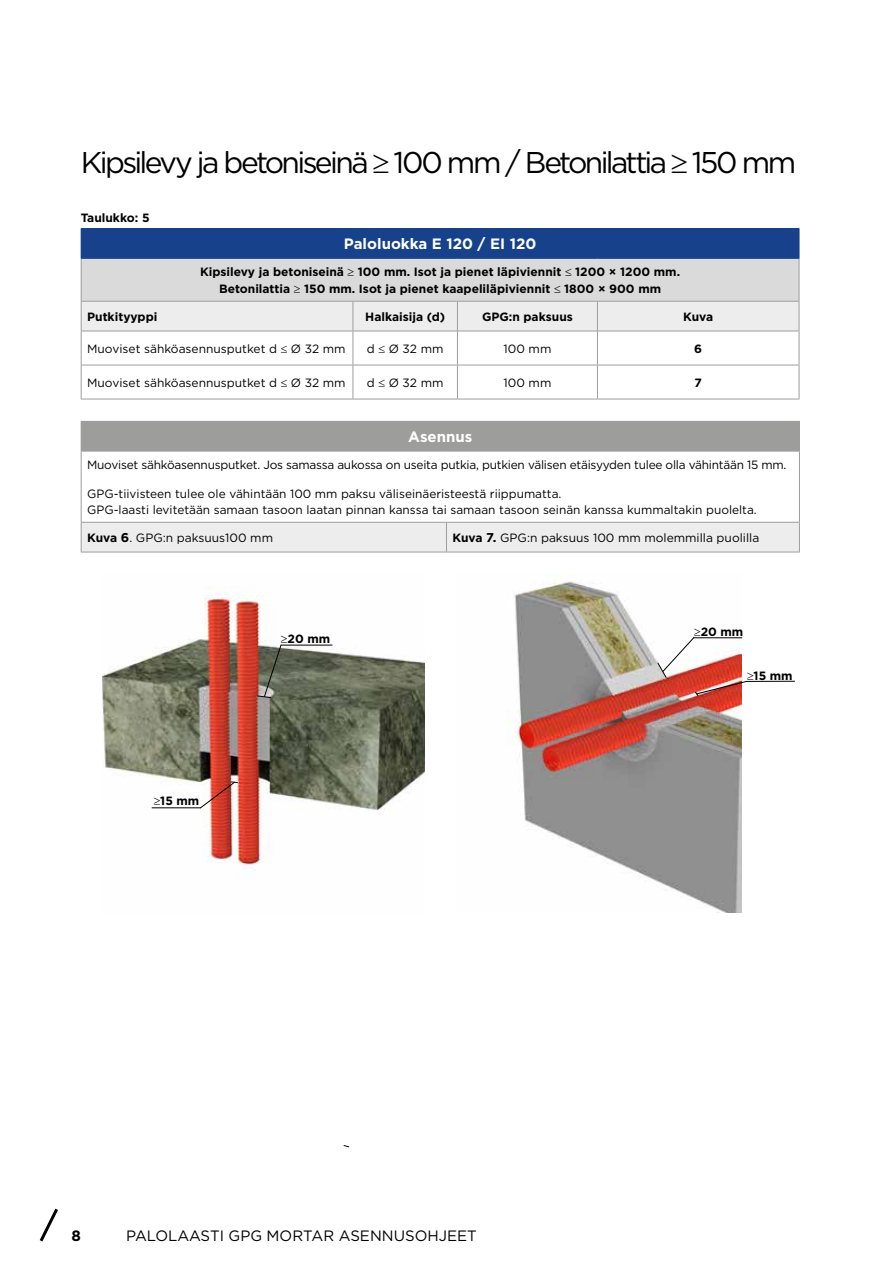
<style>
.page{position:relative;width:893px;height:1263px;background:#fff}
.page>*{position:absolute;margin:0;border:0;box-sizing:border-box;transform-origin:0 0}
.t1{font:30px "Gotham";letter-spacing:-.09em;color:#000}
.t2{font:15px "Gotham";color:#000}
.t3{font:700 15px "Gotham";color:#fff}
.t4{font:700 15px "Gotham";color:#000}
.t5{font:12px/16.2px "Gotham";color:#000}
.t6{font:700 12px/16.2px "Gotham";color:#000;text-align:center}
.t7{font:12px "Gotham";letter-spacing:-.02em;color:#000}
.s1{font-weight:700}
.s2{font-weight:700;font-size:12.75px}
</style>
<div class="page">
<svg style="left:39px;top:1208px;width:19px;height:34px"></svg>
<div style="left:81px;top:421px;width:718px;height:30px;background:#9d9d9c"></div>
<hr style="left:446px;top:421px;width:354px;height:1px;background:#9d9d9c">
<svg style="left:799px;top:422px;width:1px;height:29px"></svg>
<hr style="left:81px;top:451px;width:365px;height:1px;background:#9d9d9c">
<hr style="left:81px;top:451px;width:1px;height:71px;background:#9d9d9c">
<hr style="left:446px;top:451px;width:354px;height:1px;background:#9d9d9c">
<hr style="left:799px;top:451px;width:1px;height:71px;background:#9d9d9c">
<svg style="left:81px;top:522px;width:719px;height:30px;background:#e9e9e9"></svg>
<hr style="left:81px;top:552px;width:365px;height:1px;background:#9d9d9c">
<hr style="left:446px;top:552px;width:354px;height:1px;background:#9d9d9c">
<div style="left:81px;top:229px;width:718px;height:29px;background:#17428b"></div>
<div style="left:81px;top:258px;width:718px;height:43px;background:#dadada"></div>
<hr style="left:81px;top:331px;width:272px;height:1px;background:#9d9d9c">
<hr style="left:353px;top:331px;width:104px;height:1px;background:#9d9d9c">
<hr style="left:353px;top:331px;width:1px;height:34px;background:#9d9d9c">
<hr style="left:457px;top:331px;width:140px;height:1px;background:#9d9d9c">
<hr style="left:457px;top:331px;width:1px;height:34px;background:#9d9d9c">
<hr style="left:597px;top:331px;width:202px;height:1px;background:#9d9d9c">
<hr style="left:597px;top:331px;width:1px;height:34px;background:#9d9d9c">
<hr style="left:81px;top:365px;width:272px;height:1px;background:#9d9d9c">
<hr style="left:353px;top:365px;width:104px;height:1px;background:#9d9d9c">
<hr style="left:353px;top:365px;width:1px;height:34px;background:#9d9d9c">
<hr style="left:457px;top:365px;width:140px;height:1px;background:#9d9d9c">
<hr style="left:457px;top:365px;width:1px;height:34px;background:#9d9d9c">
<hr style="left:597px;top:365px;width:202px;height:1px;background:#9d9d9c">
<hr style="left:597px;top:365px;width:1px;height:34px;background:#9d9d9c">
<hr style="left:81px;top:259px;width:1px;height:42px;background:#9d9d9c">
<hr style="left:799px;top:259px;width:1px;height:42px;background:#9d9d9c">
<svg style="left:81px;top:301px;width:719px;height:30px;background:#e9e9e9"></svg>
<hr style="left:81px;top:331px;width:1px;height:34px;background:#9d9d9c">
<hr style="left:799px;top:331px;width:1px;height:34px;background:#9d9d9c">
<hr style="left:81px;top:365px;width:1px;height:34px;background:#9d9d9c">
<hr style="left:799px;top:365px;width:1px;height:34px;background:#9d9d9c">
<hr style="left:81px;top:399px;width:272px;height:1px;background:#9d9d9c">
<hr style="left:353px;top:399px;width:104px;height:1px;background:#9d9d9c">
<hr style="left:457px;top:399px;width:140px;height:1px;background:#9d9d9c">
<hr style="left:597px;top:399px;width:202px;height:1px;background:#9d9d9c">
<hr style="left:81px;top:228px;width:272px;height:1px;background:#17428b">
<hr style="left:353px;top:228px;width:104px;height:1px;background:#17428b">
<hr style="left:457px;top:228px;width:140px;height:1px;background:#17428b">
<hr style="left:597px;top:228px;width:202px;height:1px;background:#17428b">
<svg style="left:799px;top:229px;width:1px;height:29px"></svg>
<hr style="left:81px;top:258px;width:272px;height:1px;background:#17428b">
<hr style="left:353px;top:258px;width:104px;height:1px;background:#17428b">
<hr style="left:457px;top:258px;width:140px;height:1px;background:#17428b">
<hr style="left:597px;top:258px;width:202px;height:1px;background:#17428b">
<svg style="left:343px;top:1145px;width:7px;height:3px"></svg>
<img style="left:507px;top:580px;width:234px;height:332px">
<hr style="left:746px;top:681px;width:49px;height:1px;background:#000">
<img style="left:657px;top:637px;width:90px;height:59px">
<img style="left:102px;top:587px;width:323px;height:284px">
<hr style="left:152px;top:807px;width:49px;height:1px;background:#000">
<svg style="left:199px;top:781px;width:39px;height:28px"></svg>
<svg style="left:257px;top:644px;width:76px;height:54px;background:#6f7263"></svg>
<h1 class="t1" style="left:81px;top:143px;width:717px">Kipsilevy ja betoniseinä ≥ 100 mm / Betonilattia ≥ 150 mm</h1>
<p class="t6" style="left:81px;top:210px;width:70px">Taulukko: 5</p>
<p class="t3" style="left:344px;top:234px;width:194px">Paloluokka E 120 / EI 120</p>
<p class="t6" style="left:200px;top:264px;width:481px">Kipsilevy ja betoniseinä ≥ 100 mm. Isot ja pienet läpiviennit ≤ 1200 × 1200 mm.<br>Betonilattia ≥ 150 mm. Isot ja pienet kaapeliläpiviennit ≤ 1800 × 900 mm</p>
<p class="t6" style="left:87px;top:308px;width:72px">Putkityyppi</p>
<p class="t6" style="left:365px;top:308px;width:81px">Halkaisija (d)</p>
<p class="t6" style="left:482px;top:308px;width:92px">GPG:n paksuus</p>
<p class="t6" style="left:683px;top:308px;width:31px">Kuva</p>
<p class="t5" style="left:87px;top:340px;width:260px">Muoviset sähköasennusputket d ≤ Ø 32 mm</p>
<p class="t5" style="left:367px;top:340px;width:78px">d ≤ Ø 32 mm</p>
<p class="t5" style="left:504px;top:340px;width:49px">100 mm</p>
<p class="t6" style="left:694px;top:340px;width:9px">6</p>
<p class="t5" style="left:87px;top:374px;width:260px">Muoviset sähköasennusputket d ≤ Ø 32 mm</p>
<p class="t5" style="left:367px;top:374px;width:78px">d ≤ Ø 32 mm</p>
<p class="t5" style="left:504px;top:374px;width:49px">100 mm</p>
<p class="t6" style="left:694px;top:374px;width:9px">7</p>
<p class="t3" style="left:408px;top:427px;width:66px">Asennus</p>
<p class="t7" style="left:87px;top:457px;width:701px">Muoviset sähköasennusputket. Jos samassa aukossa on useita putkia, putkien välisen etäisyyden tulee olla vähintään 15 mm.</p>
<p class="t5" style="left:87px;top:485px;width:671px">GPG-tiivisteen tulee ole vähintään 100 mm paksu väliseinäeristeestä riippumatta.<br>GPG-laasti levitetään samaan tasoon laatan pinnan kanssa tai samaan tasoon seinän kanssa kummaltakin puolelta.</p>
<p class="t5" style="left:87px;top:530px;width:187px"><span class="s1">Kuva</span> <span class="s2">6</span>. GPG:n paksuus100 mm</p>
<p class="t5" style="left:452px;top:530px;width:308px"><span class="s1">Kuva</span> <span class="s2">7.</span> GPG:n paksuus 100 mm molemmilla puolilla</p>
<p class="t6" style="left:154px;top:792px;width:47px">≥15 mm</p>
<p class="t6" style="left:281px;top:631px;width:51px">≥20 mm</p>
<p class="t4" style="left:71px;top:1226px;width:11px">8</p>
<p class="t2" style="left:126px;top:1226px;width:352px">PALOLAASTI GPG MORTAR ASENNUSOHJEET</p>
<p class="t6" style="left:694px;top:623px;width:51px">≥20 mm</p>
<p class="t6" style="left:747px;top:667px;width:47px">≥15 mm</p>
</div>
